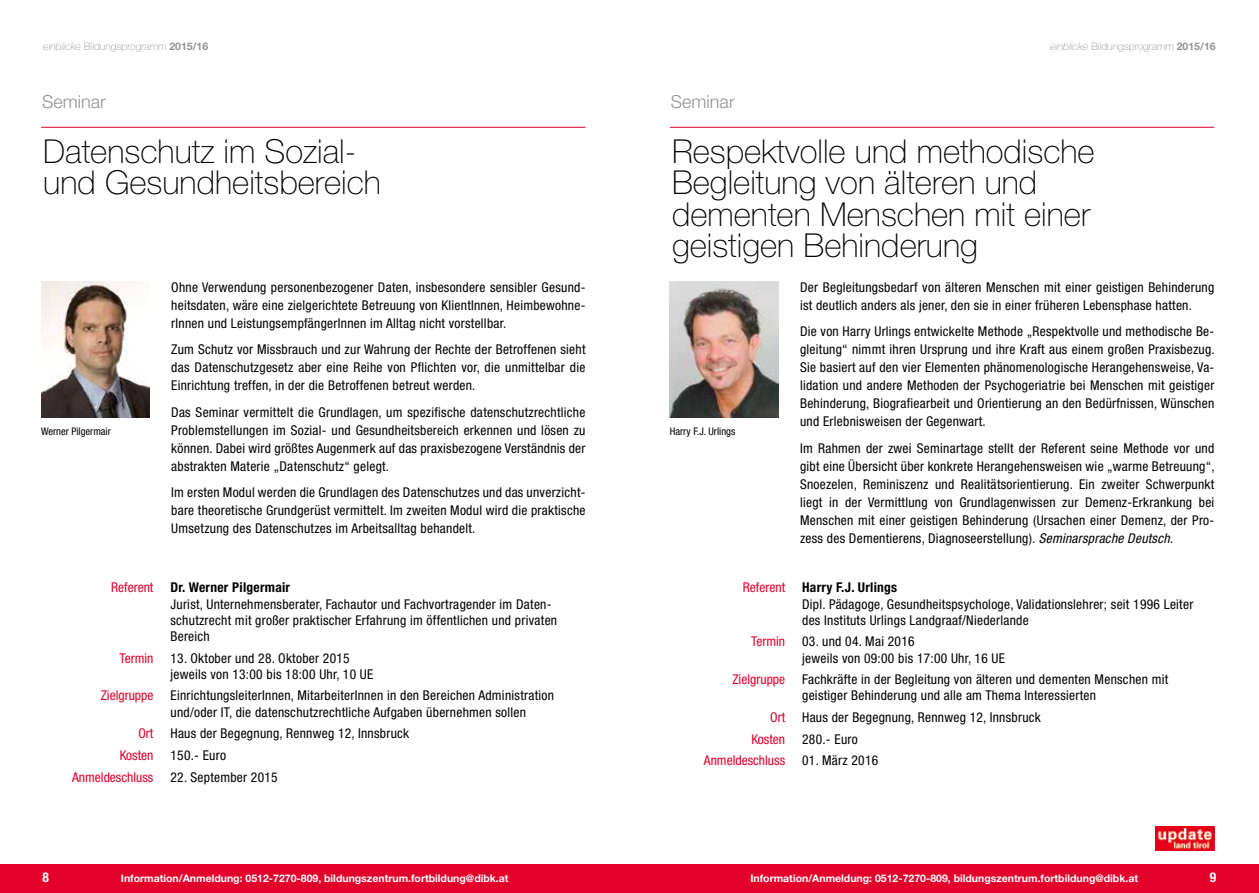
<style>
.page{position:relative;width:1259px;height:893px;background:#fff}
.page>*{position:absolute;margin:0;border:0;box-sizing:border-box;transform-origin:0 0}
.t1{font:100 33px/31.5px "Helvetica Neue LT Std";color:#000}
.t2{font:300 18px "Helvetica Neue LT Std";color:#929395}
.t3{font:condensed 13.5px/18px "Helvetica Neue LT Std";letter-spacing:.02em;color:#000}
.t4{font:condensed 13.5px "Helvetica Neue LT Std";color:#e2002b}
.t5{font:700 condensed 13.5px "Helvetica Neue LT Std";letter-spacing:.02em;color:#000}
.t6{font:700 condensed 13.5px "Helvetica Neue LT Std";color:#fff}
.t7{font:700 10.5px "Helvetica Neue LT Std";color:#fff}
.t8{font:100 10.5px "Helvetica Neue LT Std";color:#929395}
.t9{font:condensed 10.5px "Helvetica Neue LT Std";color:#000}
.s1{font-style:italic}
.s2{font-weight:700}
</style>
<div class="page">
<div style="left:629px;top:864px;width:630px;height:29px;background:#e2002b"></div>
<div style="left:0;top:864px;width:629px;height:29px;background:#e2002b"></div>
<hr style="left:41px;top:127px;width:544px;height:1px;background:#e2002b">
<img style="left:41px;top:282px;width:109px;height:136px">
<hr style="left:670px;top:127px;width:544px;height:1px;background:#e2002b">
<img style="left:670px;top:282px;width:108px;height:136px">
<img style="left:1155px;top:826px;width:59px;height:24px">
<p class="t8" style="left:43px;top:40px;width:167px"><span class="s1">einblicke</span> Bildungsprogramm <span class="s2">2015/16</span></p>
<p class="t8" style="left:1050px;top:40px;width:167px"><span class="s1">einblicke</span> Bildungsprogramm <span class="s2">2015/16</span></p>
<h2 class="t2" style="left:42px;top:91px;width:65px">Seminar</h2>
<h1 class="t1" style="left:43px;top:135px;width:339px">Datenschutz im Sozial&shy;und Gesundheitsbereich</h1>
<p class="t9" style="left:41px;top:425px;width:71px">Werner Pilgermair</p>
<p class="t3" style="left:171px;top:278px;width:416px;text-align:justify">Ohne Verwendung personenbezogener Daten, insbesondere sensibler Gesund&shy;heitsdaten, wäre eine zielgerichtete Betreuung von KlientInnen, Heimbewohne&shy;rInnen und LeistungsempfängerInnen im Alltag nicht vorstellbar.</p>
<p class="t3" style="left:171px;top:340px;width:416px;text-align:justify">Zum Schutz vor Missbrauch und zur Wahrung der Rechte der Betroffenen sieht das Datenschutzgesetz aber eine Reihe von Pflichten vor, die unmittelbar die Einrichtung treffen, in der die Betroffenen betreut werden.</p>
<p class="t3" style="left:171px;top:403px;width:416px;text-align:justify">Das Seminar vermittelt die Grundlagen, um spezifische datenschutzrechtliche Problemstellungen im Sozial- und Gesundheitsbereich erkennen und lösen zu können. Dabei wird größtes Augenmerk auf das praxisbezogene Verständnis der abstrakten Materie „Datenschutz“ gelegt.</p>
<p class="t3" style="left:171px;top:483px;width:416px;text-align:justify">Im ersten Modul werden die Grundlagen des Datenschutzes und das unverzicht&shy;bare theoretische Grundgerüst vermittelt. Im zweiten Modul wird die praktische Umsetzung des Datenschutzes im Arbeitsalltag behandelt.</p>
<p class="t4" style="left:111px;top:580px;width:44px">Referent</p>
<p class="t5" style="left:170px;top:579px;width:121px">Dr. Werner Pilgermair</p>
<p class="t3" style="left:170px;top:596px;width:388px;line-height:16.2px">Jurist, Unternehmensberater, Fachautor und Fachvortragender im Daten&shy;schutzrecht mit großer praktischer Erfahrung im öffentlichen und privaten<br>Bereich</p>
<p class="t4" style="left:119px;top:650px;width:35px">Termin</p>
<p class="t3" style="left:170px;top:650px;width:204px;line-height:16.2px">13. Oktober und 28. Oktober 2015 jeweils von 13:00 bis 18:00 Uhr, 10 UE</p>
<p class="t4" style="left:101px;top:688px;width:54px">Zielgruppe</p>
<p class="t3" style="left:170px;top:687px;width:385px;line-height:16.2px">EinrichtungsleiterInnen, MitarbeiterInnen in den Bereichen Administration und/oder IT, die datenschutzrechtliche Aufgaben übernehmen sollen</p>
<p class="t4" style="left:138px;top:726px;width:16px">Ort</p>
<p class="t3" style="left:170px;top:724px;width:240px">Haus der Begegnung, Rennweg 12, Innsbruck</p>
<p class="t4" style="left:120px;top:747px;width:35px">Kosten</p>
<p class="t3" style="left:170px;top:746px;width:57px">150.- Euro</p>
<p class="t4" style="left:72px;top:769px;width:83px">Anmeldeschluss</p>
<p class="t3" style="left:170px;top:768px;width:109px">22. September 2015</p>
<h2 class="t2" style="left:671px;top:91px;width:65px">Seminar</h2>
<h1 class="t1" style="left:672px;top:135px;width:424px">Respektvolle und methodische<br>Begleitung von älteren und dementen Menschen mit einer geistigen Behinderung</h1>
<p class="t9" style="left:670px;top:425px;width:67px">Harry F.J. Urlings</p>
<p class="t3" style="left:800px;top:278px;width:416px">Der Begleitungsbedarf von älteren Menschen mit einer geistigen Behinderung ist deutlich anders als jener, den sie in einer früheren Lebensphase hatten.</p>
<p class="t3" style="left:800px;top:322px;width:416px;text-align:justify">Die von Harry Urlings entwickelte Methode „Respektvolle und methodische Be&shy;gleitung“ nimmt ihren Ursprung und ihre Kraft aus einem großen Praxisbezug.<br>Sie basiert auf den vier Elementen phänomenologische Herangehensweise, Va&shy;lidation und andere Methoden der Psychogeriatrie bei Menschen mit geistiger Behinderung, Biografiearbeit und Orientierung an den Bedürfnissen, Wünschen und Erlebnisweisen der Gegenwart.</p>
<p class="t3" style="left:800px;top:439px;width:416px;text-align:justify">Im Rahmen der zwei Seminartage stellt der Referent seine Methode vor und gibt eine Übersicht über konkrete Herangehensweisen wie „warme Betreuung“, Snoezelen, Reminiszenz und Realitätsorientierung. Ein zweiter Schwerpunkt liegt in der Vermittlung von Grundlagenwissen zur Demenz-Erkrankung bei Menschen mit einer geistigen Behinderung (Ursachen einer Demenz, der Pro&shy;zess des Dementierens, Diagnoseerstellung). <span class="s1">Seminarsprache Deutsch.</span></p>
<p class="t4" style="left:743px;top:580px;width:44px">Referent</p>
<p class="t5" style="left:802px;top:579px;width:97px">Harry F.J. Urlings</p>
<p class="t3" style="left:802px;top:596px;width:393px;line-height:16.2px">Dipl. Pädagoge, Gesundheitspsychologe, Validationslehrer; seit 1996 Leiter des Instituts Urlings Landgraaf/Niederlande</p>
<p class="t4" style="left:751px;top:634px;width:35px">Termin</p>
<p class="t3" style="left:802px;top:633px;width:204px;line-height:16.2px">03. und 04. Mai 2016<br>jeweils von 09:00 bis 17:00 Uhr, 16 UE</p>
<p class="t4" style="left:732px;top:672px;width:54px">Zielgruppe</p>
<p class="t3" style="left:802px;top:671px;width:368px;line-height:16.2px">Fachkräfte in der Begleitung von älteren und dementen Menschen mit geistiger Behinderung und alle am Thema Interessierten</p>
<p class="t4" style="left:770px;top:709px;width:16px">Ort</p>
<p class="t3" style="left:802px;top:708px;width:240px">Haus der Begegnung, Rennweg 12, Innsbruck</p>
<p class="t4" style="left:751px;top:731px;width:35px">Kosten</p>
<p class="t3" style="left:802px;top:730px;width:57px">280.- Euro</p>
<p class="t4" style="left:704px;top:753px;width:83px">Anmeldeschluss</p>
<p class="t3" style="left:802px;top:751px;width:78px">01. März 2016</p>
<p class="t6" style="left:43px;top:869px;width:8px">8</p>
<p class="t6" style="left:1210px;top:869px;width:8px">9</p>
<p class="t7" style="left:121px;top:872px;width:389px">Information/Anmeldung: 0512-7270-809, bildungszentrum.fortbildung@dibk.at</p>
<p class="t7" style="left:750px;top:872px;width:389px">Information/Anmeldung: 0512-7270-809, bildungszentrum.fortbildung@dibk.at</p>
</div>
